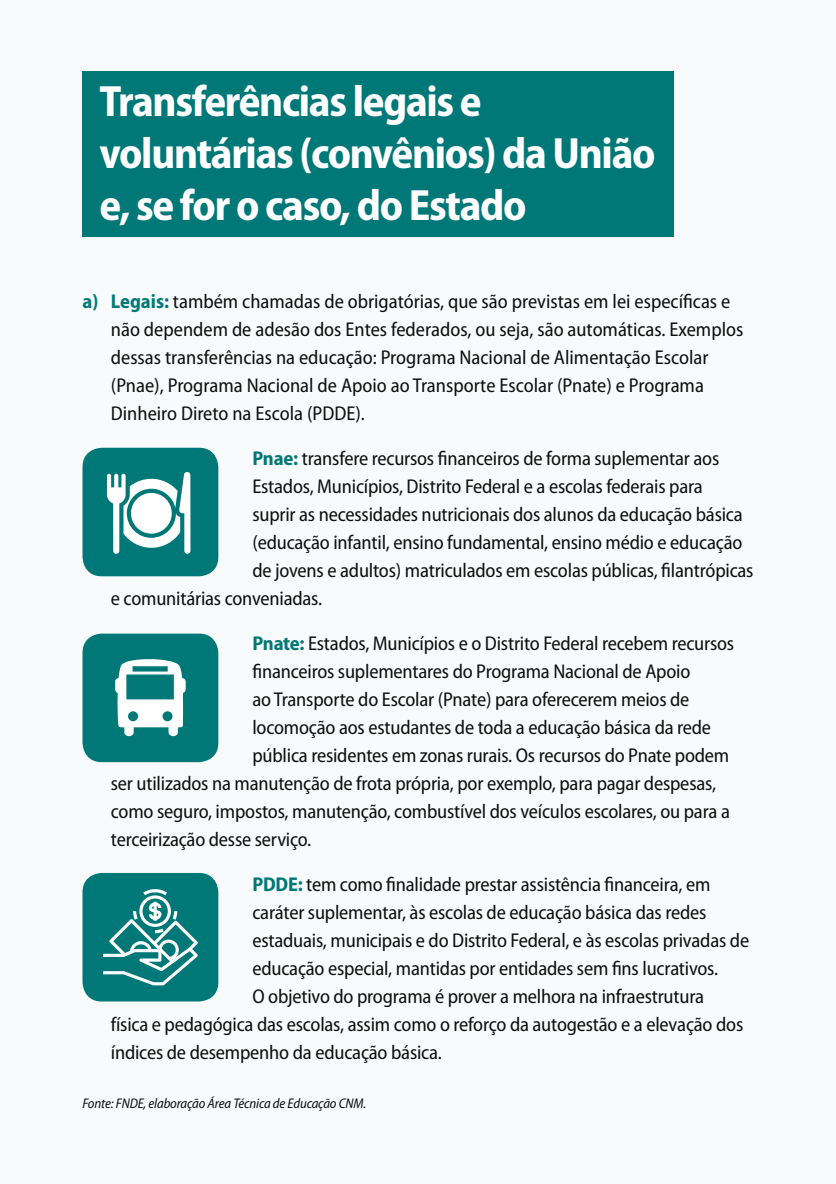
<style>
.page{position:relative;width:836px;height:1184px;background:#fff}
.page>*{position:absolute;margin:0;border:0;box-sizing:border-box;transform-origin:0 0}
.t1{font:700 semi-condensed 44px/52px "Myriad Pro";letter-spacing:-.03em;color:#fff}
.t2{font:semi-condensed 20px/28px "Myriad Pro";letter-spacing:-.01em;color:#0f0f0d}
.t3{font:italic semi-condensed 14px "Myriad Pro";letter-spacing:-.01em;color:#0f0f0d}
.s1{font-weight:700;color:#007877}
</style>
<div class="page">
<div style="left:0;top:0;width:835px;height:1183px;background:#f7fbfc"></div>
<div style="left:82px;top:72px;width:591px;height:165px;background:#007877"></div>
<div style="left:82px;top:448px;width:136px;height:128px;background:#007877;border-radius:19px"></div>
<div style="left:82px;top:633px;width:136px;height:129px;background:#007877;border-radius:19px"></div>
<div style="left:82px;top:873px;width:136px;height:128px;background:#007877;border-radius:19px"></div>
<svg style="left:107px;top:472px;width:83px;height:82px"></svg>
<svg style="left:115px;top:659px;width:71px;height:77px"></svg>
<svg style="left:103px;top:889px;width:95px;height:96px"></svg>
<h1 class="t1" style="left:99px;top:79px;width:557px">Transferências legais e voluntárias (convênios) da União e, se for o caso, do Estado</h1>
<p class="t2" style="left:111px;top:289px;width:633px;text-indent:-28px"><span class="s1">a) Legais:</span> também chamadas de obrigatórias, que são previstas em lei específicas e não dependem de adesão dos Entes federados, ou seja, são automáticas. Exemplos dessas transferências na educação: Programa Nacional de Alimentação Escolar (Pnae), Programa Nacional de Apoio ao Transporte Escolar (Pnate) e Programa Dinheiro Direto na Escola (PDDE).</p>
<p class="t2" style="left:252px;top:446px;width:468px"><span class="s1">Pnae:</span> transfere recursos financeiros de forma suplementar aos</p>
<p class="t2" style="left:252px;top:474px;width:452px">Estados, Municípios, Distrito Federal e a escolas federais para</p>
<p class="t2" style="left:252px;top:502px;width:491px">suprir as necessidades nutricionais dos alunos da educação básica</p>
<p class="t2" style="left:252px;top:530px;width:491px">(educação infantil, ensino fundamental, ensino médio e educação</p>
<p class="t2" style="left:252px;top:558px;width:502px">de jovens e adultos) matriculados em escolas públicas, filantrópicas</p>
<p class="t2" style="left:111px;top:586px;width:213px">e comunitárias conveniadas.</p>
<p class="t2" style="left:252px;top:631px;width:483px"><span class="s1">Pnate:</span> Estados, Municípios e o Distrito Federal recebem recursos</p>
<p class="t2" style="left:252px;top:659px;width:439px">financeiros suplementares do Programa Nacional de Apoio</p>
<p class="t2" style="left:252px;top:687px;width:438px">ao Transporte do Escolar (Pnate) para oferecerem meios de</p>
<p class="t2" style="left:252px;top:715px;width:460px">locomoção aos estudantes de toda a educação básica da rede</p>
<p class="t2" style="left:252px;top:743px;width:478px">pública residentes em zonas rurais. Os recursos do Pnate podem</p>
<p class="t2" style="left:111px;top:771px;width:606px">ser utilizados na manutenção de frota própria, por exemplo, para pagar despesas,</p>
<p class="t2" style="left:111px;top:799px;width:620px">como seguro, impostos, manutenção, combustível dos veículos escolares, ou para a</p>
<p class="t2" style="left:111px;top:827px;width:202px">terceirização desse serviço.</p>
<p class="t2" style="left:252px;top:872px;width:459px"><span class="s1">PDDE:</span> tem como finalidade prestar assistência financeira, em</p>
<p class="t2" style="left:252px;top:900px;width:455px">caráter suplementar, às escolas de educação básica das redes</p>
<p class="t2" style="left:252px;top:928px;width:498px">estaduais, municipais e do Distrito Federal, e às escolas privadas de</p>
<p class="t2" style="left:252px;top:956px;width:467px">educação especial, mantidas por entidades sem fins lucrativos.</p>
<p class="t2" style="left:252px;top:984px;width:453px">O objetivo do programa é prover a melhora na infraestrutura</p>
<p class="t2" style="left:111px;top:1012px;width:633px">física e pedagógica das escolas, assim como o reforço da autogestão e a elevação dos</p>
<p class="t2" style="left:111px;top:1040px;width:332px">índices de desempenho da educação básica.</p>
<p class="t3" style="left:82px;top:1094px;width:285px">Fonte: FNDE, elaboração Área Técnica de Educação CNM.</p>
</div>
